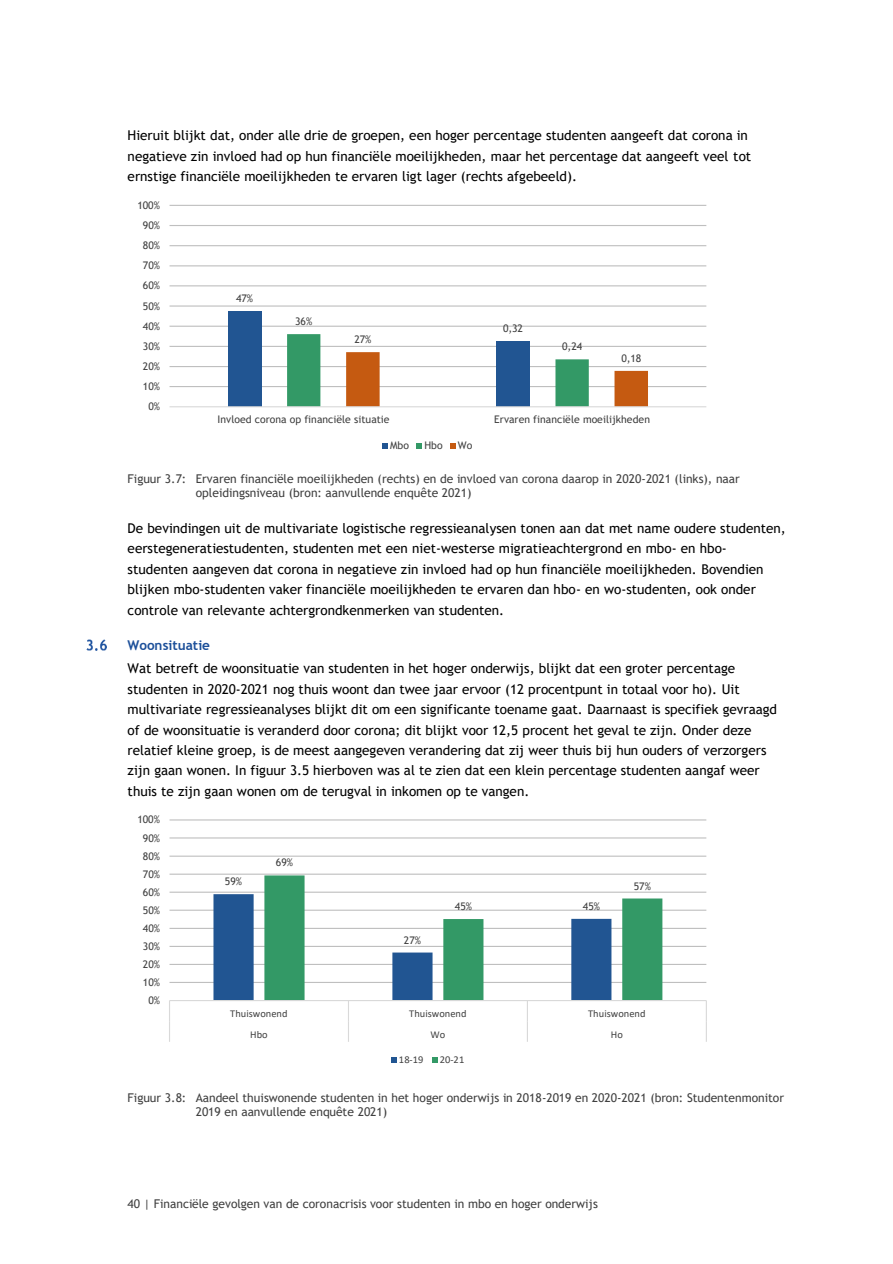
<style>
.page{position:relative;width:893px;height:1264px;background:#fff}
.page>*{position:absolute;margin:0;border:0;box-sizing:border-box;transform-origin:0 0}
.t1{font:13.5px/20.4px "Trebuchet MS";color:#000}
.t2{font:700 13.5px "Trebuchet MS";letter-spacing:-.005em;color:#1d509a}
.t3{font:12px/14.1px "Trebuchet MS";color:#404040}
.t4{font:10.5px "Trebuchet MS";letter-spacing:.005em;color:#404040}
.t5{font:10.5px "Calibri";letter-spacing:.005em;color:#404040}
</style>
<div class="page">
<img style="left:86px;top:639px;width:20px;height:11px">
<hr style="left:170px;top:386px;width:536px;height:1px;background:#bfbfbf">
<hr style="left:170px;top:366px;width:536px;height:1px;background:#bfbfbf">
<hr style="left:170px;top:346px;width:536px;height:1px;background:#bfbfbf">
<hr style="left:170px;top:325px;width:536px;height:2px;background:#bfbfbf">
<hr style="left:170px;top:305px;width:536px;height:1px;background:#bfbfbf">
<hr style="left:170px;top:285px;width:536px;height:1px;background:#bfbfbf">
<hr style="left:170px;top:265px;width:536px;height:1px;background:#bfbfbf">
<hr style="left:170px;top:245px;width:536px;height:1px;background:#bfbfbf">
<hr style="left:170px;top:225px;width:536px;height:1px;background:#bfbfbf">
<hr style="left:170px;top:205px;width:536px;height:1px;background:#bfbfbf">
<div style="left:228px;top:311px;width:33px;height:95px;background:#215592"></div>
<svg style="left:287px;top:334px;width:361px;height:72px"></svg>
<hr style="left:170px;top:406px;width:536px;height:1px;background:#d9d9d9">
<svg style="left:382px;top:443px;width:6px;height:5px"></svg>
<svg style="left:417px;top:443px;width:5px;height:5px"></svg>
<svg style="left:450px;top:443px;width:6px;height:5px"></svg>
<hr style="left:170px;top:981px;width:536px;height:1px;background:#bfbfbf">
<hr style="left:170px;top:963px;width:536px;height:1px;background:#bfbfbf">
<hr style="left:170px;top:945px;width:536px;height:1px;background:#bfbfbf">
<hr style="left:170px;top:927px;width:536px;height:1px;background:#bfbfbf">
<hr style="left:170px;top:909px;width:536px;height:1px;background:#bfbfbf">
<hr style="left:170px;top:891px;width:536px;height:1px;background:#bfbfbf">
<hr style="left:170px;top:873px;width:536px;height:1px;background:#bfbfbf">
<hr style="left:170px;top:855px;width:536px;height:1px;background:#bfbfbf">
<hr style="left:170px;top:837px;width:536px;height:1px;background:#bfbfbf">
<hr style="left:170px;top:819px;width:536px;height:1px;background:#bfbfbf">
<svg style="left:264px;top:875px;width:398px;height:124px"></svg>
<hr style="left:170px;top:999px;width:536px;height:1px;background:#d9d9d9">
<svg style="left:169px;top:1000px;width:1px;height:41px"></svg>
<svg style="left:213px;top:894px;width:398px;height:147px"></svg>
<svg style="left:706px;top:1000px;width:1px;height:41px"></svg>
<svg style="left:391px;top:1057px;width:6px;height:5px"></svg>
<svg style="left:432px;top:1057px;width:5px;height:5px"></svg>
<p class="t1" style="left:128px;top:125px;width:625px">Hieruit blijkt dat, onder alle drie de groepen, een hoger percentage studenten aangeeft dat corona in negatieve zin invloed had op hun financiële moeilijkheden, maar het percentage dat aangeeft veel tot ernstige financiële moeilijkheden te ervaren ligt lager (rechts afgebeeld).</p>
<p class="t4" style="left:137px;top:199px;width:24px">100%</p>
<p class="t4" style="left:143px;top:219px;width:19px">90%</p>
<p class="t4" style="left:143px;top:239px;width:19px">80%</p>
<p class="t4" style="left:143px;top:259px;width:19px">70%</p>
<p class="t4" style="left:143px;top:279px;width:19px">60%</p>
<p class="t4" style="left:143px;top:299px;width:19px">50%</p>
<p class="t4" style="left:143px;top:320px;width:19px">40%</p>
<p class="t4" style="left:143px;top:340px;width:19px">30%</p>
<p class="t4" style="left:143px;top:360px;width:19px">20%</p>
<p class="t4" style="left:143px;top:380px;width:19px">10%</p>
<p class="t4" style="left:148px;top:400px;width:13px">0%</p>
<p class="t4" style="left:236px;top:292px;width:19px">47%</p>
<p class="t4" style="left:295px;top:315px;width:19px">36%</p>
<p class="t4" style="left:354px;top:333px;width:19px">27%</p>
<p class="t4" style="left:503px;top:322px;width:22px">0,32</p>
<p class="t4" style="left:562px;top:340px;width:22px">0,24</p>
<p class="t4" style="left:621px;top:352px;width:22px">0,18</p>
<p class="t4" style="left:218px;top:413px;width:173px">Invloed corona op financiële situatie</p>
<p class="t4" style="left:494px;top:413px;width:157px">Ervaren financiële moeilijkheden</p>
<p class="t4" style="left:390px;top:439px;width:20px">Mbo</p>
<p class="t4" style="left:424px;top:439px;width:20px">Hbo</p>
<p class="t4" style="left:458px;top:439px;width:16px">Wo</p>
<p class="t3" style="left:196px;top:471px;width:546px;text-indent:-68px">Figuur 3.7: Ervaren financiële moeilijkheden (rechts) en de invloed van corona daarop in 2020-2021 (links), naar opleidingsniveau (bron: aanvullende enquête 2021)</p>
<p class="t1" style="left:128px;top:518px;width:660px">De bevindingen uit de multivariate logistische regressieanalysen tonen aan dat met name oudere studenten, eerstegeneratiestudenten, studenten met een niet-westerse migratieachtergrond en mbo- en hbo&shy;studenten aangeven dat corona in negatieve zin invloed had op hun financiële moeilijkheden. Bovendien blijken mbo-studenten vaker financiële moeilijkheden te ervaren dan hbo- en wo-studenten, ook onder controle van relevante achtergrondkenmerken van studenten.</p>
<h2 class="t2" style="left:128px;top:637px;width:84px">Woonsituatie</h2>
<p class="t1" style="left:128px;top:658px;width:651px">Wat betreft de woonsituatie van studenten in het hoger onderwijs, blijkt dat een groter percentage studenten in 2020-2021 nog thuis woont dan twee jaar ervoor (12 procentpunt in totaal voor ho). Uit multivariate regressieanalyses blijkt dit om een significante toename gaat. Daarnaast is specifiek gevraagd of de woonsituatie is veranderd door corona; dit blijkt voor 12,5 procent het geval te zijn. Onder deze relatief kleine groep, is de meest aangegeven verandering dat zij weer thuis bij hun ouders of verzorgers zijn gaan wonen. In figuur 3.5 hierboven was al te zien dat een klein percentage studenten aangaf weer thuis te zijn gaan wonen om de terugval in inkomen op te vangen.</p>
<p class="t4" style="left:137px;top:813px;width:24px">100%</p>
<p class="t4" style="left:143px;top:831px;width:19px">90%</p>
<p class="t4" style="left:143px;top:849px;width:19px">80%</p>
<p class="t4" style="left:143px;top:867px;width:19px">70%</p>
<p class="t4" style="left:143px;top:885px;width:19px">60%</p>
<p class="t4" style="left:143px;top:903px;width:19px">50%</p>
<p class="t4" style="left:143px;top:921px;width:19px">40%</p>
<p class="t4" style="left:143px;top:939px;width:19px">30%</p>
<p class="t4" style="left:143px;top:957px;width:19px">20%</p>
<p class="t4" style="left:143px;top:975px;width:19px">10%</p>
<p class="t4" style="left:148px;top:993px;width:13px">0%</p>
<p class="t4" style="left:225px;top:875px;width:19px">59%</p>
<p class="t4" style="left:276px;top:856px;width:19px">69%</p>
<p class="t4" style="left:404px;top:933px;width:19px">27%</p>
<p class="t4" style="left:455px;top:900px;width:19px">45%</p>
<p class="t4" style="left:583px;top:899px;width:19px">45%</p>
<p class="t4" style="left:634px;top:879px;width:19px">57%</p>
<p class="t5" style="left:230px;top:1009px;width:59px">Thuiswonend</p>
<p class="t5" style="left:409px;top:1009px;width:59px">Thuiswonend</p>
<p class="t5" style="left:588px;top:1009px;width:59px">Thuiswonend</p>
<p class="t5" style="left:250px;top:1029px;width:19px">Hbo</p>
<p class="t5" style="left:431px;top:1029px;width:16px">Wo</p>
<p class="t5" style="left:611px;top:1029px;width:13px">Ho</p>
<p class="t5" style="left:399px;top:1055px;width:26px">18-19</p>
<p class="t5" style="left:440px;top:1055px;width:26px">20-21</p>
<p class="t3" style="left:196px;top:1090px;width:590px;text-indent:-68px">Figuur 3.8: Aandeel thuiswonende studenten in het hoger onderwijs in 2018-2019 en 2020-2021 (bron: Studentenmonitor<br>2019 en aanvullende enquête 2021)</p>
<p class="t3" style="left:128px;top:1196px;width:472px">40 | Financiële gevolgen van de coronacrisis voor studenten in mbo en hoger onderwijs</p>
</div>
